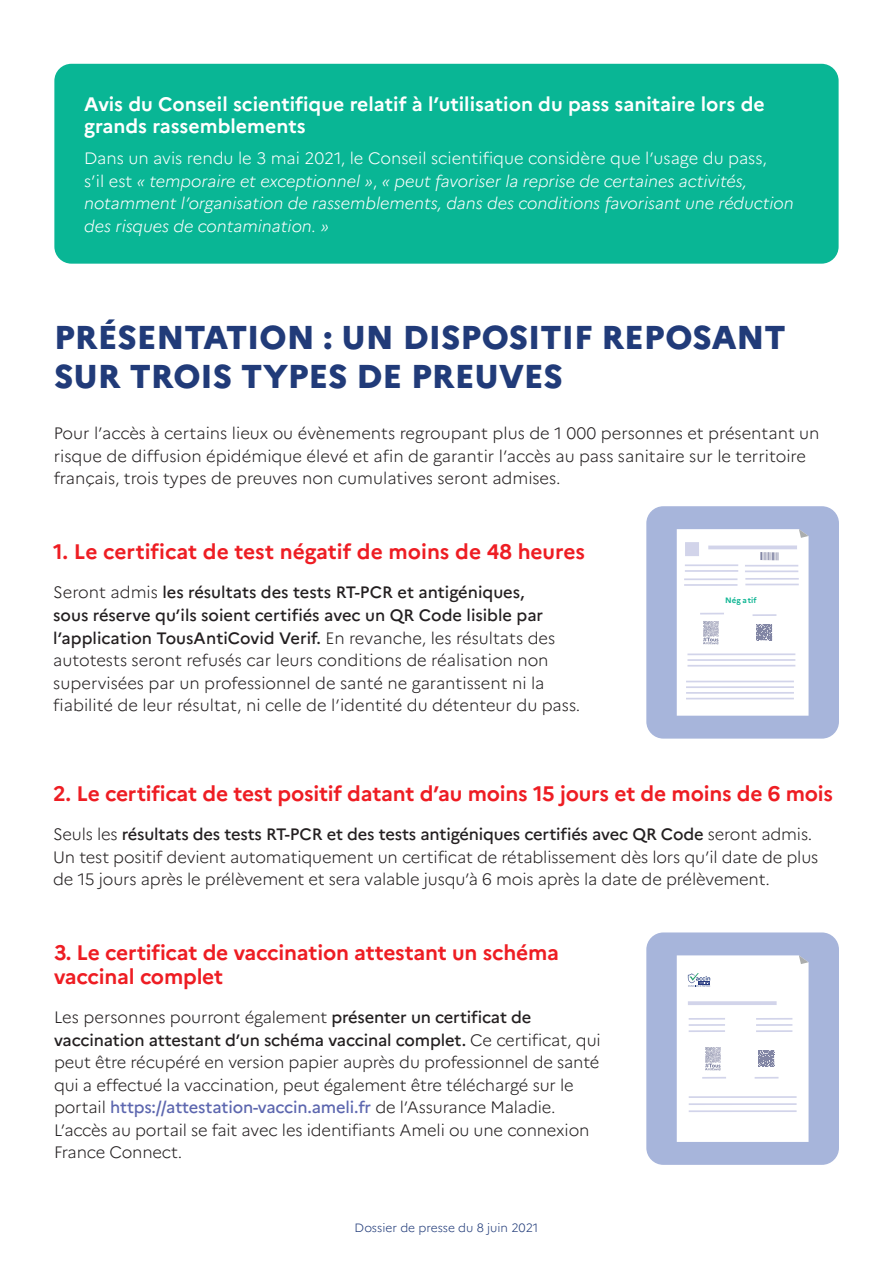
<style>
.page{position:relative;width:893px;height:1263px;background:#fff}
.page>*{position:absolute;margin:0;border:0;box-sizing:border-box;transform-origin:0 0}
.t1{font:800 33px/39px "Marianne";color:#213b79}
.t2{font:700 21px/24px "Marianne";letter-spacing:-.01em;color:#ee1d23}
.t3{font:700 19.5px/22.5px "Marianne";color:#fff}
.t4{font:300 16.5px/22.5px "Marianne";letter-spacing:-.01em;color:#231f20}
.t5{font:italic 300 16.5px/22.5px "Marianne";color:#fff}
.t6{font:300 12px "Marianne";color:#213b79}
.t7{font:700 7.8px "Marianne";color:#0eb593}
.s1{font-style:normal}
.s2{font-weight:500}
.s3{font-weight:500;color:#5d67af}
</style>
<div class="page">
<div style="left:54px;top:64px;width:785px;height:200px;background:#09b695;border-radius:17px"></div>
<div style="left:646px;top:506px;width:193px;height:233px;background:#a7b5db;border-radius:17px"></div>
<svg style="left:677px;top:529px;width:131px;height:187px;background:#f7f7fa"></svg>
<div style="left:646px;top:932px;width:193px;height:233px;background:#a7b5db;border-radius:17px"></div>
<svg style="left:677px;top:955px;width:131px;height:187px;background:#f9fafb"></svg>
<hr style="left:689px;top:1096px;width:108px;height:2px;background:#d2d4ea">
<hr style="left:689px;top:1103px;width:108px;height:2px;background:#d2d4ea">
<hr style="left:689px;top:1110px;width:108px;height:2px;background:#d2d4ea">
<p class="t3" style="left:84px;top:92px;width:682px">Avis du Conseil scientifique relatif à l’utilisation du pass sanitaire lors de grands rassemblements</p>
<p class="t5" style="left:84px;top:147px;width:711px"><span class="s1">Dans un avis rendu le 3 mai 2021, le Conseil scientifique considère que l’usage du pass,<br>s’il est</span> « temporaire et exceptionnel »<span class="s1">,</span> « peut favoriser la reprise de certaines activités, notamment l’organisation de rassemblements, dans des conditions favorisant une réduction des risques de contamination. »</p>
<h1 class="t1" style="left:54px;top:318px;width:733px">PRÉSENTATION : UN DISPOSITIF REPOSANT<br>SUR TROIS TYPES DE PREUVES</h1>
<p class="t4" style="left:54px;top:422px;width:767px">Pour l’accès à certains lieux ou évènements regroupant plus de 1 000 personnes et présentant un risque de diffusion épidémique élevé et afin de garantir l’accès au pass sanitaire sur le territoire français, trois types de preuves non cumulatives seront admises.</p>
<p class="t2" style="left:53px;top:539px;width:533px">1. Le certificat de test négatif de moins de 48 heures</p>
<p class="t4" style="left:53px;top:581px;width:529px">Seront admis <span class="s2">les résultats des tests RT-PCR et antigéniques,<br>sous réserve qu’ils soient certifiés avec un QR Code lisible par l’application TousAntiCovid Verif.</span> En revanche, les résultats des autotests seront refusés car leurs conditions de réalisation non supervisées par un professionnel de santé ne garantissent ni la fiabilité de leur résultat, ni celle de l’identité du détenteur du pass.</p>
<p class="t7" style="left:725px;top:595px;width:33px">Nég atif</p>
<p class="t2" style="left:53px;top:781px;width:781px">2. Le certificat de test positif datant d’au moins 15 jours et de moins de 6 mois</p>
<p class="t4" style="left:53px;top:823px;width:767px">Seuls les <span class="s2">résultats des tests RT-PCR et des tests antigéniques certifiés avec QR Code</span> seront admis.<br>Un test positif devient automatiquement un certificat de rétablissement dès lors qu’il date de plus de 15 jours après le prélèvement et sera valable jusqu’à 6 mois après la date de prélèvement.</p>
<p class="t2" style="left:54px;top:940px;width:507px">3. Le certificat de vaccination attestant un schéma vaccinal complet</p>
<p class="t4" style="left:54px;top:1006px;width:548px">Les personnes pourront également <span class="s2">présenter un certificat de vaccination attestant d’un schéma vaccinal complet.</span> Ce certificat, qui peut être récupéré en version papier auprès du professionnel de santé qui a effectué la vaccination, peut également être téléchargé sur le portail <span class="s3">https://attestation-vaccin.ameli.fr</span> de l’Assurance Maladie.<br>L’accès au portail se fait avec les identifiants Ameli ou une connexion France Connect.</p>
<p class="t6" style="left:355px;top:1220px;width:185px">Dossier de presse du 8 juin 2021</p>
</div>
